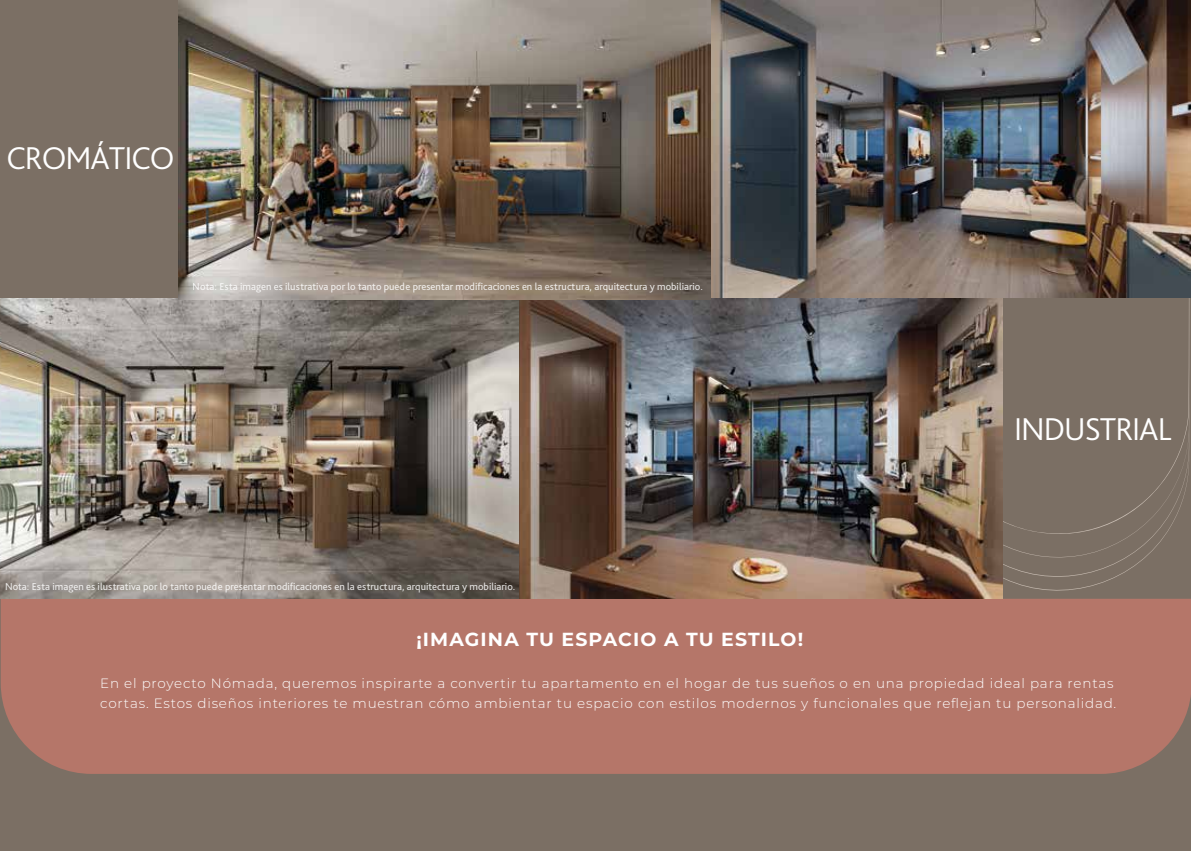
<style>
.page{position:relative;width:1191px;height:851px;background:#fff}
.page>*{position:absolute;margin:0;border:0;box-sizing:border-box;transform-origin:0 0}
.t1{font:300 33px "Bliss Pro";letter-spacing:-.03em;color:#fff}
.t2{font:700 18.9px "Montserrat";letter-spacing:.06em;color:#fff}
.t3{font:300 13.5px/20.1px "Montserrat";letter-spacing:.06em;color:#fff}
.t4{font:10.5px "Bliss Pro";color:#fff}
</style>
<div class="page">
<div style="left:1px;top:0;width:1190px;height:850px;background:#7b6f64"></div>
<div style="left:1px;top:598px;width:1190px;height:175px;background:#b57669"></div>
<svg style="left:927px;top:598px;width:262px;height:8px;background:#ae7366"></svg>
<svg style="left:1003px;top:415px;width:186px;height:162px"></svg>
<img style="left:710px;top:0;width:481px;height:298px">
<img style="left:518px;top:298px;width:485px;height:300px">
<img style="left:0;top:298px;width:518px;height:300px">
<img style="left:179px;top:0;width:531px;height:299px">
<h1 class="t1" style="left:6px;top:138px;width:170px">CROMÁTICO</h1>
<p class="t4" style="left:193px;top:280px;width:512px">Nota: Esta imagen es ilustrativa por lo tanto puede presentar modificaciones en la estructura, arquitectura y mobiliario.</p>
<p class="t4" style="left:5px;top:580px;width:512px">Nota: Esta imagen es ilustrativa por lo tanto puede presentar modificaciones en la estructura, arquitectura y mobiliario.</p>
<h2 class="t2" style="left:416px;top:625px;width:388px">¡IMAGINA TU ESPACIO A TU ESTILO!</h2>
<h1 class="t1" style="left:1014px;top:408px;width:159px">INDUSTRIAL</h1>
<p class="t3" style="left:100px;top:672px;width:1017px">En el proyecto Nómada, queremos inspirarte a convertir tu apartamento en el hogar de tus sueños o en una propiedad ideal para rentas cortas. Estos diseños interiores te muestran cómo ambientar tu espacio con estilos modernos y funcionales que reflejan tu personalidad.</p>
</div>
